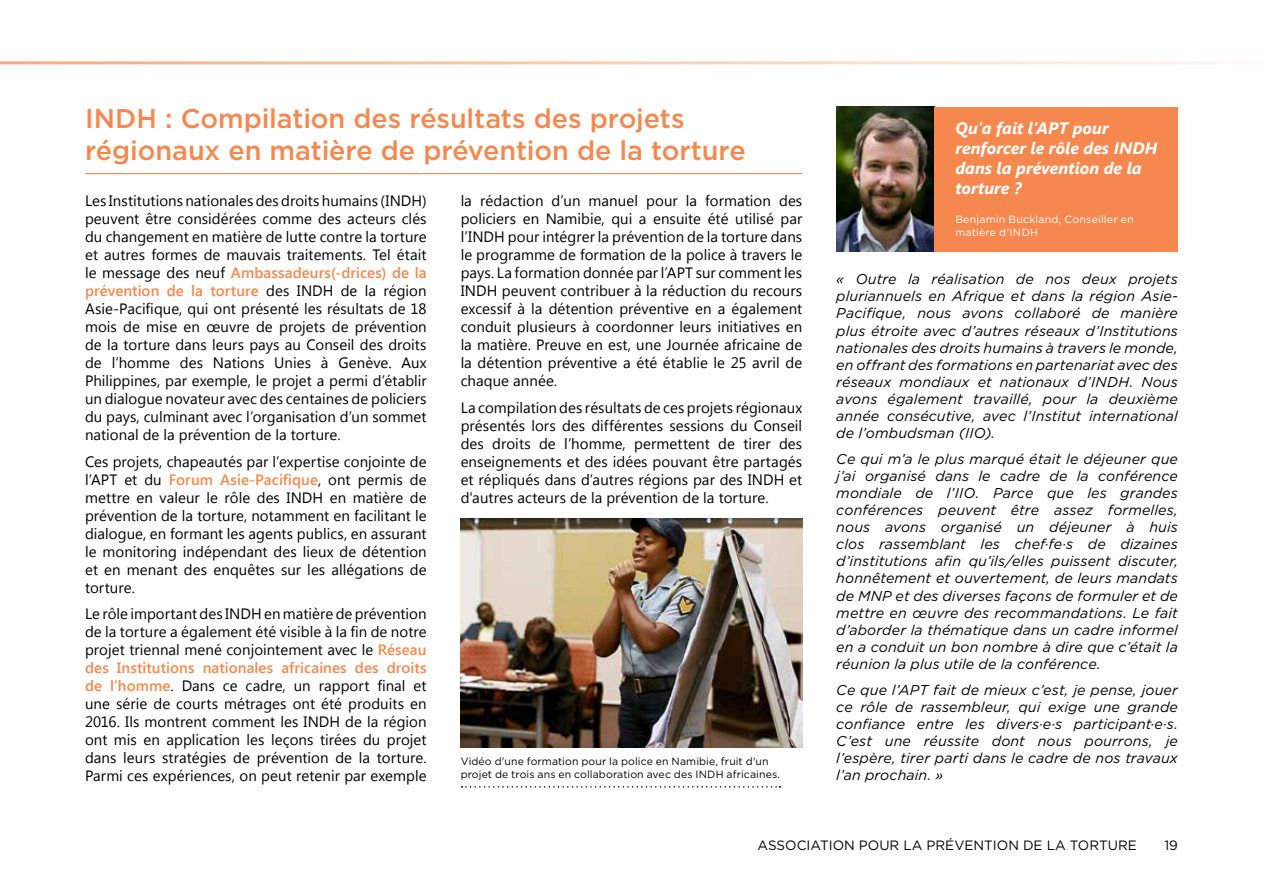
<style>
.page{position:relative;width:1263px;height:893px;background:#fff}
.page>*{position:absolute;margin:0;border:0;box-sizing:border-box;transform-origin:0 0}
.t1{font:500 27px/32.4px "Gotham";letter-spacing:-.005em;color:#f6884f}
.t2{font:italic 700 16.5px/19.8px "Segoe UI";color:#fff}
.t3{font:15px/18px "Segoe UI";letter-spacing:.005em;color:#000;text-align:justify}
.t4{font:italic 14.25px/17.1px "Gotham";letter-spacing:.005em;color:#000;text-align:justify}
.t5{font:13.5px "Gotham";color:#000}
.t6{font:10.5px/12.6px "Gotham";letter-spacing:.01em;color:#000}
.t7{font:10.5px/12.6px "Gotham";letter-spacing:.02em;color:#fff}
.s1{font-weight:600;color:#f6884f}
</style>
<div class="page">
<svg style="left:0;top:61px;width:1244px;height:3px;background:#fcd5bd"></svg>
<img style="left:461px;top:518px;width:341px;height:229px">
<svg style="left:461px;top:786px;width:319px;height:2px"></svg>
<hr style="left:85px;top:173px;width:717px;height:1px;background:#f6884f">
<img style="left:836px;top:107px;width:98px;height:144px">
<div style="left:934px;top:107px;width:244px;height:144px;background:#f6884f"></div>
<h1 class="t1" style="left:85px;top:102px;width:662px">INDH : Compilation des résultats des projets régionaux en matière de prévention de la torture</h1>
<p class="t3" style="left:85px;top:191px;width:343px">Les Institutions nationales des droits humains (INDH) peuvent être considérées comme des acteurs clés du changement en matière de lutte contre la torture et autres formes de mauvais traitements. Tel était le message des neuf <span class="s1">Ambassadeurs(-drices) de la prévention de la torture</span> des INDH de la région Asie-Pacifique, qui ont présenté les résultats de 18 mois de mise en œuvre de projets de prévention de la torture dans leurs pays au Conseil des droits de l’homme des Nations Unies à Genève. Aux Philippines, par exemple, le projet a permi d’établir un dialogue novateur avec des centaines de policiers du pays, culminant avec l’organisation d’un sommet national de la prévention de la torture.</p>
<p class="t3" style="left:85px;top:452px;width:343px">Ces projets, chapeautés par l’expertise conjointe de l’APT et du <span class="s1">Forum Asie-Pacifique</span>, ont permis de mettre en valeur le rôle des INDH en matière de prévention de la torture, notamment en facilitant le dialogue, en formant les agents publics, en assurant le monitoring indépendant des lieux de détention et en menant des enquêtes sur les allégations de torture.</p>
<p class="t3" style="left:85px;top:604px;width:343px">Le rôle important des INDH en matière de prévention de la torture a également été visible à la fin de notre projet triennal mené conjointement avec le <span class="s1">Réseau des Institutions nationales africaines des droits de l’homme</span>. Dans ce cadre, un rapport final et une série de courts métrages ont été produits en 2016. Ils montrent comment les INDH de la région ont mis en application les leçons tirées du projet dans leurs stratégies de prévention de la torture.<br>Parmi ces expériences, on peut retenir par exemple</p>
<p class="t3" style="left:461px;top:191px;width:343px">la rédaction d’un manuel pour la formation des policiers en Namibie, qui a ensuite été utilisé par l’INDH pour intégrer la prévention de la torture dans le programme de formation de la police à travers le pays. La formation donnée par l’APT sur comment les INDH peuvent contribuer à la réduction du recours excessif à la détention préventive en a également conduit plusieurs à coordonner leurs initiatives en la matière. Preuve en est, une Journée africaine de la détention préventive a été établie le 25 avril de chaque année.</p>
<p class="t3" style="left:461px;top:398px;width:343px">La compilation des résultats de ces projets régionaux présentés lors des différentes sessions du Conseil des droits de l’homme, permettent de tirer des enseignements et des idées pouvant être partagés et répliqués dans d’autres régions par des INDH et d'autres acteurs de la prévention de la torture.</p>
<p class="t6" style="left:461px;top:755px;width:321px">Vidéo d'une formation pour la police en Namibie, fruit d'un projet de trois ans en collaboration avec des INDH africaines.</p>
<p class="t2" style="left:955px;top:118px;width:204px">Qu’a fait l’APT pour renforcer le rôle des INDH dans la prévention de la torture ?</p>
<p class="t7" style="left:955px;top:213px;width:180px">Benjamin Buckland, Conseiller en matière d'INDH</p>
<p class="t4" style="left:836px;top:271px;width:343px">« Outre la réalisation de nos deux projets pluriannuels en Afrique et dans la région Asie-Pacifique, nous avons collaboré de manière plus étroite avec d’autres réseaux d’Institutions nationales des droits humains à travers le monde, en offrant des formations en partenariat avec des réseaux mondiaux et nationaux d’INDH. Nous avons également travaillé, pour la deuxième année consécutive, avec l’Institut international de l’ombudsman (IIO).</p>
<p class="t4" style="left:836px;top:450px;width:343px">Ce qui m’a le plus marqué était le déjeuner que j’ai organisé dans le cadre de la conférence mondiale de l’IIO. Parce que les grandes conférences peuvent être assez formelles, nous avons organisé un déjeuner à huis clos rassemblant les chef·fe·s de dizaines d’institutions afin qu’ils/elles puissent discuter, honnêtement et ouvertement, de leurs mandats de MNP et des diverses façons de formuler et de mettre en œuvre des recommandations. Le fait d’aborder la thématique dans un cadre informel en a conduit un bon nombre à dire que c’était la réunion la plus utile de la conférence.</p>
<p class="t4" style="left:836px;top:681px;width:343px">Ce que l’APT fait de mieux c’est, je pense, jouer ce rôle de rassembleur, qui exige une grande confiance entre les divers·e·s participant·e·s.<br>C’est une réussite dont nous pourrons, je l’espère, tirer parti dans le cadre de nos travaux l’an prochain. »</p>
<p class="t5" style="left:757px;top:837px;width:381px">ASSOCIATION POUR LA PRÉVENTION DE LA TORTURE</p>
<p class="t5" style="left:1164px;top:837px;width:15px">19</p>
</div>
